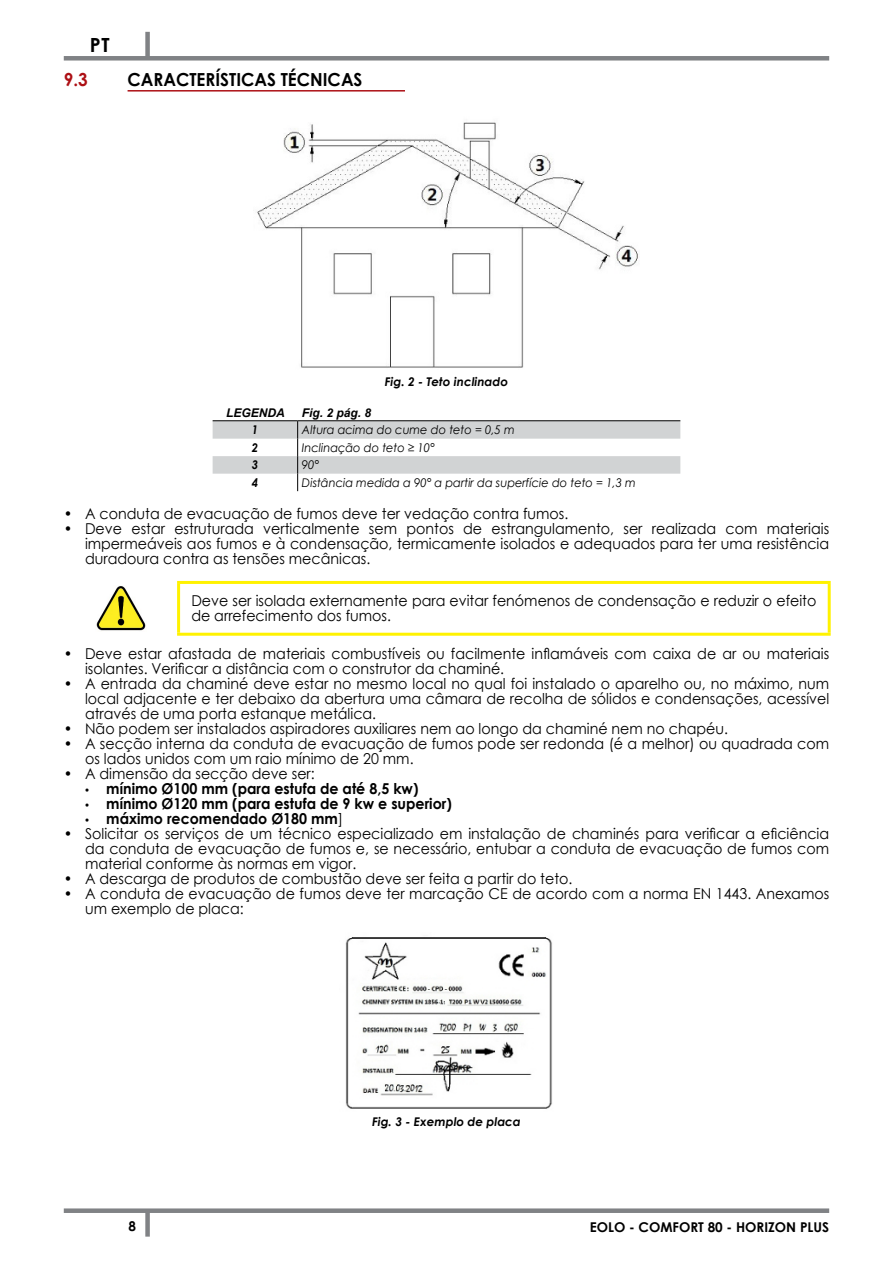
<style>
.page{position:relative;width:893px;height:1263px;background:#fff}
.page>*{position:absolute;margin:0;border:0;box-sizing:border-box;transform-origin:0 0}
.t1{font:700 19.5px "Century Gothic";color:#000}
.t2{font:700 18px "Century Gothic";color:#000;scale:.95 1}
.t3{font:700 18px "Century Gothic";color:#ad1015;scale:.95 1}
.t4{font:15px/15px "Century Gothic";color:#000;scale:.95 1}
.t5{font:700 15px "Century Gothic";color:#000;scale:.95 1}
.t6{font:700 13.5px "Century Gothic";color:#000}
.t7{font:italic 12px "Century Gothic";color:#000;scale:.95 1}
.t8{font:italic 700 12px "Century Gothic";color:#000}
.t9{font:italic 700 12px "Arial";color:#000}
.t10{font:italic 700 12px "Century Gothic";color:#000;scale:.95 1}
.s1{font-family:"Myriad Pro";font-weight:400}
.s2{font-weight:400}
</style>
<div class="page">
<div style="left:64px;top:1208px;width:765px;height:5px;background:#808285"></div>
<div style="left:64px;top:56px;width:765px;height:5px;background:#808285"></div>
<div style="left:145px;top:1211px;width:5px;height:25px;background:#808285"></div>
<div style="left:145px;top:32px;width:5px;height:25px;background:#808285"></div>
<hr style="left:128px;top:90px;width:277px;height:2px;background:#ad1015">
<img style="left:257px;top:122px;width:381px;height:246px">
<hr style="left:213px;top:420px;width:85px;height:1px;background:#000">
<hr style="left:298px;top:420px;width:382px;height:1px;background:#000">
<svg style="left:213px;top:421px;width:467px;height:70px"></svg>
<hr style="left:177px;top:581px;width:654px;height:3px;background:#fff200">
<hr style="left:177px;top:584px;width:3px;height:49px;background:#fff200">
<hr style="left:828px;top:584px;width:3px;height:49px;background:#fff200">
<hr style="left:177px;top:633px;width:654px;height:3px;background:#fff200">
<img style="left:96px;top:586px;width:50px;height:45px">
<img style="left:345px;top:937px;width:207px;height:172px">
<h1 class="t1" style="left:90px;top:30px;width:21px">PT</h1>
<p class="t3" style="left:64px;top:66px;width:27px">9.3</p>
<p class="t2" style="left:128px;top:66px;width:249px">CARACTERÍSTICAS TÉCNICAS</p>
<p class="t8" style="left:385px;top:372px;width:125px">Fig. 2 - Teto inclinado</p>
<p class="t9" style="left:226px;top:404px;width:60px">LEGENDA</p>
<p class="t9" style="left:302px;top:404px;width:71px">Fig. 2 pág. 8</p>
<p class="t10" style="left:252px;top:421px;width:8px">1</p>
<p class="t7" style="left:302px;top:422px;width:226px">Altura acima do cume do teto = 0,5 m</p>
<p class="t10" style="left:252px;top:438px;width:8px">2</p>
<p class="t7" style="left:302px;top:439px;width:141px">Inclinação do teto ≥ 10°</p>
<p class="t10" style="left:252px;top:456px;width:8px">3</p>
<p class="t7" style="left:302px;top:457px;width:20px">90°</p>
<p class="t10" style="left:252px;top:473px;width:8px">4</p>
<p class="t7" style="left:302px;top:474px;width:353px">Distância medida a 90° a partir da superfície do teto = 1,3 m</p>
<p class="t4" style="left:64px;top:506px;width:533px">• A conduta de evacuação de fumos deve ter vedação contra fumos.</p>
<p class="t4" style="left:85px;top:521px;width:785px;text-align:justify;text-indent:-21px">• Deve estar estruturada verticalmente sem pontos de estrangulamento, ser realizada com materiais impermeáveis aos fumos e à condensação, termicamente isolados e adequados para ter uma resistência duradoura contra as tensões mecânicas.</p>
<p class="t4" style="left:191px;top:593px;width:659px">Deve ser isolada externamente para evitar fenómenos de condensação e reduzir o efeito de arrefecimento dos fumos.</p>
<p class="t4" style="left:85px;top:646px;width:785px;text-indent:-21px">• Deve estar afastada de materiais combustíveis ou facilmente inflamáveis com caixa de ar ou materiais isolantes. Verificar a distância com o construtor da chaminé.</p>
<p class="t4" style="left:85px;top:676px;width:785px;text-align:justify;text-indent:-21px">• A entrada da chaminé deve estar no mesmo local no qual foi instalado o aparelho ou, no máximo, num local adjacente e ter debaixo da abertura uma câmara de recolha de sólidos e condensações, acessível através de uma porta estanque metálica.</p>
<p class="t4" style="left:64px;top:721px;width:701px">• Não podem ser instalados aspiradores auxiliares nem ao longo da chaminé nem no chapéu.</p>
<p class="t4" style="left:85px;top:736px;width:785px;text-indent:-21px">• A secção interna da conduta de evacuação de fumos pode ser redonda (é a melhor) ou quadrada com os lados unidos com um raio mínimo de 20 mm.</p>
<p class="t4" style="left:64px;top:766px;width:266px">• A dimensão da secção deve ser:</p>
<p class="t5" style="left:85px;top:777px;width:352px"><span class="s1">•</span> mínimo Ø100 mm (para estufa de até 8,5 kw)</p>
<p class="t5" style="left:85px;top:792px;width:387px"><span class="s1">•</span> mínimo Ø120 mm (para estufa de 9 kw e superior)</p>
<p class="t5" style="left:85px;top:807px;width:273px"><span class="s1">•</span> máximo recomendado Ø180 mm<span class="s2">]</span></p>
<p class="t4" style="left:85px;top:826px;width:785px;text-align:justify;text-indent:-21px">• Solicitar os serviços de um técnico especializado em instalação de chaminés para verificar a eficiência da conduta de evacuação de fumos e, se necessário, entubar a conduta de evacuação de fumos com material conforme às normas em vigor.</p>
<p class="t4" style="left:64px;top:871px;width:537px">• A descarga de produtos de combustão deve ser feita a partir do teto.</p>
<p class="t4" style="left:85px;top:886px;width:785px;text-indent:-21px">• A conduta de evacuação de fumos deve ter marcação CE de acordo com a norma EN 1443. Anexamos um exemplo de placa:</p>
<p class="t8" style="left:372px;top:1112px;width:150px">Fig. 3 - Exemplo de placa</p>
<p class="t6" style="left:129px;top:1216px;width:9px">8</p>
<p class="t6" style="left:590px;top:1217px;width:241px">EOLO - COMFORT 80 - HORIZON PLUS</p>
</div>
